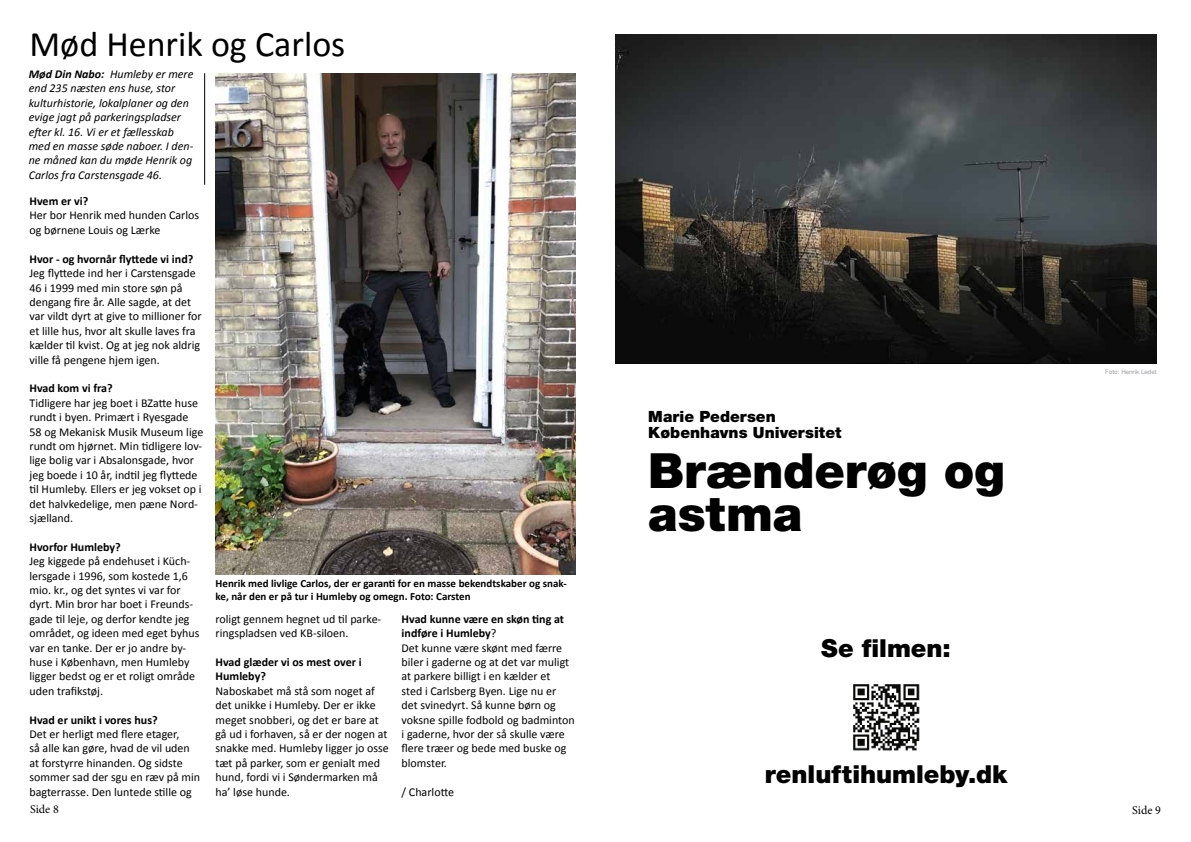
<style>
.page{position:relative;width:1191px;height:842px;background:#fff}
.page>*{position:absolute;margin:0;border:0;box-sizing:border-box;transform-origin:0 0}
.t1{font:900 48.6px/43.5px "Helvetica Neue";color:#000}
.t2{font:36px "Calibri";color:#000}
.t3{font:900 24.8px "Helvetica Neue";color:#000}
.t4{font:900 15.5px/15.5px "Helvetica Neue";color:#000}
.t5{font:12px/14.4px "Calibri";color:#000}
.t6{font:italic 12px/14.4px "Calibri";color:#000}
.t7{font:700 12px/14.4px "Calibri";color:#000}
.t8{font:12px "Minion Pro";color:#000}
.t9{font:700 11px/13.2px "Calibri";color:#000}
.t10{font:6.2px "Helvetica Neue";color:#9c9da0}
.s1{font-weight:700}
</style>
<div class="page">
<hr style="left:204px;top:73px;width:1px;height:112px;background:#000">
<img style="left:853px;top:684px;width:67px;height:67px">
<img style="left:615px;top:35px;width:541px;height:329px">
<img style="left:215px;top:73px;width:360px;height:501px">
<h2 class="t2" style="left:29px;top:19px;width:317px">Mød Henrik og Carlos</h2>
<p class="t6" style="left:29px;top:66px;width:166px"><span class="s1">Mød Din Nabo:</span> Humleby er mere end 235 næsten ens huse, stor kulturhistorie, lokalplaner og den evige jagt på parkeringspladser efter kl. 16. Vi er et fællesskab med en masse søde naboer. I den&shy;ne måned kan du møde Henrik og<br>Carlos fra Carstensgade 46.</p>
<p class="t7" style="left:29px;top:193px;width:60px">Hvem er vi?</p>
<p class="t5" style="left:29px;top:208px;width:171px">Her bor Henrik med hunden Carlos og børnene Louis og Lærke</p>
<p class="t7" style="left:29px;top:251px;width:165px">Hvor - og hvornår flyttede vi ind?</p>
<p class="t5" style="left:29px;top:266px;width:174px">Jeg flyttede ind her i Carstensgade 46 i 1999 med min store søn på dengang fire år. Alle sagde, at det var vildt dyrt at give to millioner for et lille hus, hvor alt skulle laves fra kælder til kvist. Og at jeg nok aldrig ville få pengene hjem igen.</p>
<p class="t7" style="left:29px;top:381px;width:85px">Hvad kom vi fra?</p>
<p class="t5" style="left:29px;top:395px;width:175px">Tidligere har jeg boet i BZatte huse rundt i byen. Primært i Ryesgade<br>58 og Mekanisk Musik Museum lige rundt om hjørnet. Min tidligere lov&shy;lige bolig var i Absalonsgade, hvor jeg boede i 10 år, indtil jeg flyttede til Humleby. Ellers er jeg vokset op i det halvkedelige, men pæne Nord&shy;sjælland.</p>
<p class="t7" style="left:29px;top:539px;width:93px">Hvorfor Humleby?</p>
<p class="t5" style="left:29px;top:554px;width:171px">Jeg kiggede på endehuset i Küch&shy;lersgade i 1996, som kostede 1,6 mio. kr., og det syntes vi var for dyrt. Min bror har boet i Freunds&shy;gade til leje, og derfor kendte jeg området, og ideen med eget byhus var en tanke. Der er jo andre by&shy;huse i København, men Humleby ligger bedst og er et roligt område uden trafikstøj.</p>
<p class="t7" style="left:29px;top:712px;width:130px">Hvad er unikt i vores hus?</p>
<p class="t5" style="left:29px;top:726px;width:172px">Det er herligt med flere etager,<br>så alle kan gøre, hvad de vil uden at forstyrre hinanden. Og sidste sommer sad der sgu en ræv på min bagterrasse. Den luntede stille og</p>
<p class="t9" style="left:215px;top:576px;width:353px">Henrik med livlige Carlos, der er garanti for en masse bekendtskaber og snak&shy;ke, når den er på tur i Humleby og omegn. Foto: Carsten</p>
<p class="t5" style="left:215px;top:611px;width:167px">roligt gennem hegnet ud til parke&shy;ringspladsen ved KB-siloen.</p>
<p class="t7" style="left:215px;top:654px;width:148px">Hvad glæder vi os mest over i<br>Humleby?</p>
<p class="t5" style="left:215px;top:683px;width:175px">Naboskabet må stå som noget af det unikke i Humleby. Der er ikke meget snobberi, og det er bare at gå ud i forhaven, så er der nogen at snakke med. Humleby ligger jo osse tæt på parker, som er genialt med hund, fordi vi i Søndermarken må ha’ løse hunde.</p>
<p class="t5" style="left:401px;top:611px;width:175px"><span class="s1">Hvad kunne være en skøn ting at indføre i Humleby</span>?<br>Det kunne være skønt med færre biler i gaderne og at det var muligt at parkere billigt i en kælder et<br>sted i Carlsberg Byen. Lige nu er det svinedyrt. Så kunne børn og voksne spille fodbold og badminton i gaderne, hvor der så skulle være flere træer og bede med buske og blomster.</p>
<p class="t5" style="left:401px;top:784px;width:54px">/ Charlotte</p>
<p class="t4" style="left:648px;top:409px;width:195px">Marie Pedersen<br>Københavns Universitet</p>
<h1 class="t1" style="left:648px;top:448px;width:358px">Brænderøg og astma</h1>
<h3 class="t3" style="left:821px;top:633px;width:131px">Se filmen:</h3>
<h3 class="t3" style="left:764px;top:759px;width:244px">renluftihumleby.dk</h3>
<p class="t10" style="left:1105px;top:368px;width:53px">Foto: Henrik Ledet</p>
<p class="t8" style="left:30px;top:801px;width:30px">Side 8</p>
<p class="t8" style="left:1132px;top:802px;width:30px">Side 9</p>
</div>
